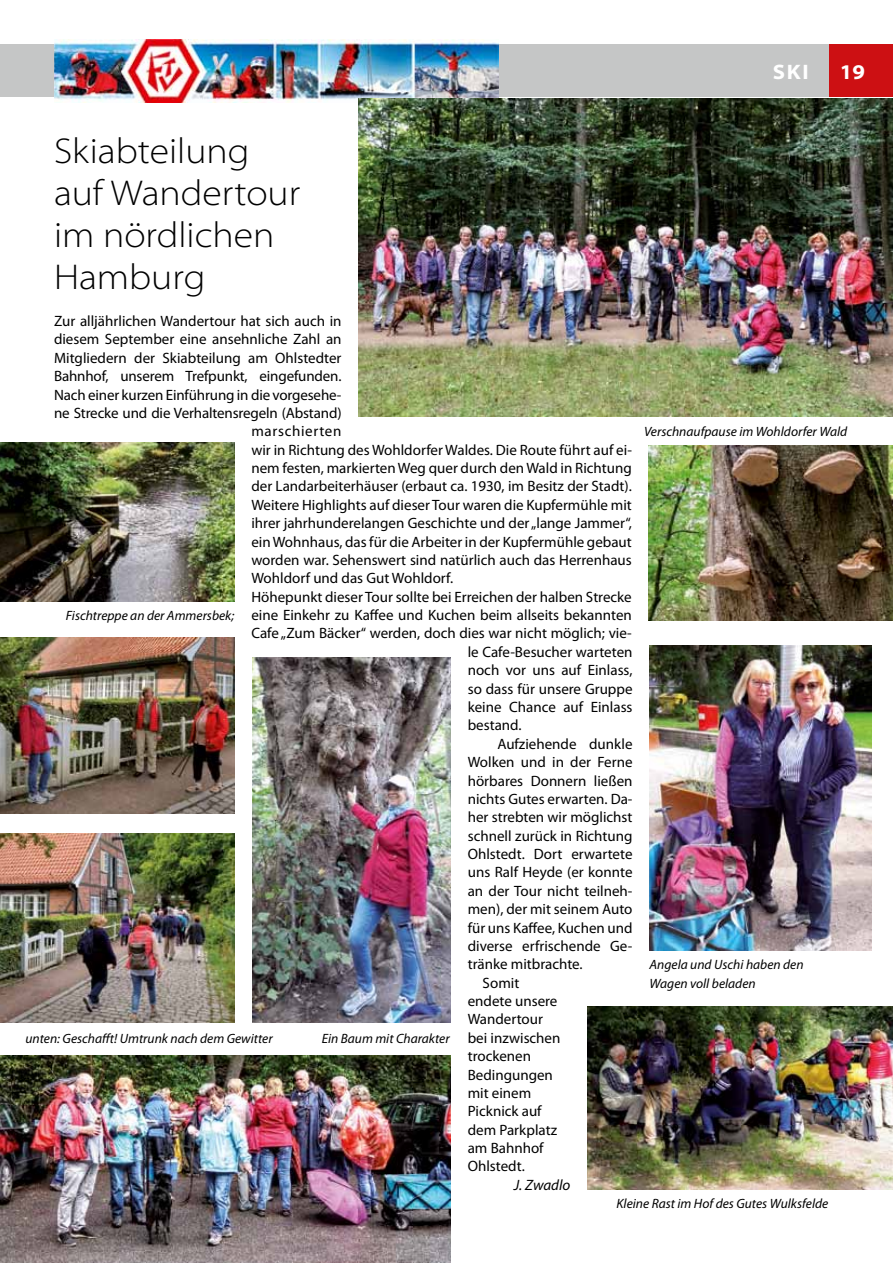
<style>
.page{position:relative;width:893px;height:1263px;background:#fff}
.page>*{position:absolute;margin:0;border:0;box-sizing:border-box;transform-origin:0 0}
.t1{font:300 semi-expanded 36px/42px "Myriad Pro";color:#000}
.t2{font:700 semi-expanded 21px "Myriad Pro";color:#fff}
.t3{font:15px "Myriad Pro";color:#000}
.t4{font:15px "Myriad Pro";letter-spacing:.045em;color:#000}
.t5{font:italic 15px "Myriad Pro";color:#000}
.t6{font:italic 13.5px/18.3px "Myriad Pro";color:#000}
</style>
<div class="page">
<div style="left:0;top:44px;width:893px;height:53px;background:#c5c6c6"></div>
<div style="left:829px;top:44px;width:64px;height:53px;background:#cd1013"></div>
<img style="left:54px;top:40px;width:445px;height:62px">
<img style="left:0;top:638px;width:234px;height:175px">
<img style="left:649px;top:445px;width:244px;height:176px">
<img style="left:359px;top:98px;width:534px;height:319px">
<img style="left:0;top:442px;width:234px;height:159px">
<img style="left:0;top:834px;width:234px;height:188px">
<img style="left:0;top:1055px;width:451px;height:208px">
<img style="left:252px;top:658px;width:199px;height:364px">
<img style="left:587px;top:1006px;width:306px;height:183px">
<img style="left:649px;top:646px;width:223px;height:305px">
<h2 class="t2" style="left:773px;top:58px;width:37px">SKi</h2>
<h2 class="t2" style="left:840px;top:58px;width:27px">19</h2>
<h1 class="t1" style="left:54px;top:130px;width:248px">Skiabteilung auf Wandertour im nördlichen<br>Hamburg</h1>
<p class="t3" style="left:54px;top:312px;width:289px">Zur alljährlichen Wandertour hat sich auch in</p>
<p class="t3" style="left:54px;top:330px;width:289px">diesem September eine ansehnliche Zahl an</p>
<p class="t3" style="left:54px;top:349px;width:289px">Mitgliedern der Skiabteilung am Ohlstedter</p>
<p class="t3" style="left:54px;top:367px;width:289px">Bahnhof, unserem Trefpunkt, eingefunden.</p>
<p class="t3" style="left:54px;top:385px;width:289px">Nach einer kurzen Einführung in die vorgesehe-</p>
<p class="t3" style="left:54px;top:404px;width:289px">ne Strecke und die Verhaltensregeln (Abstand)</p>
<p class="t4" style="left:251px;top:422px;width:92px">marschierten</p>
<p class="t3" style="left:251px;top:440px;width:382px">wir in Richtung des Wohldorfer Waldes. Die Route führt auf ei-</p>
<p class="t3" style="left:251px;top:459px;width:382px">nem festen, markierten Weg quer durch den Wald in Richtung</p>
<p class="t3" style="left:251px;top:477px;width:382px">der Landarbeiterhäuser (erbaut ca. 1930, im Besitz der Stadt).</p>
<p class="t3" style="left:251px;top:496px;width:382px">Weitere Highlights auf dieser Tour waren die Kupfermühle mit</p>
<p class="t3" style="left:251px;top:514px;width:382px">ihrer jahrhunderelangen Geschichte und der „lange Jammer“,</p>
<p class="t3" style="left:251px;top:532px;width:382px">ein Wohnhaus, das für die Arbeiter in der Kupfermühle gebaut</p>
<p class="t3" style="left:251px;top:551px;width:382px">worden war. Sehenswert sind natürlich auch das Herrenhaus</p>
<p class="t3" style="left:251px;top:569px;width:203px">Wohldorf und das Gut Wohldorf.</p>
<p class="t3" style="left:251px;top:587px;width:382px">Höhepunkt dieser Tour sollte bei Erreichen der halben Strecke</p>
<p class="t3" style="left:251px;top:606px;width:382px">eine Einkehr zu Kaffee und Kuchen beim allseits bekannten</p>
<p class="t3" style="left:251px;top:624px;width:382px">Cafe „Zum Bäcker“ werden, doch dies war nicht möglich; vie-</p>
<p class="t3" style="left:468px;top:643px;width:166px">le Cafe-Besucher warteten</p>
<p class="t3" style="left:468px;top:661px;width:166px">noch vor uns auf Einlass,</p>
<p class="t3" style="left:468px;top:679px;width:166px">so dass für unsere Gruppe</p>
<p class="t3" style="left:468px;top:698px;width:166px">keine Chance auf Einlass</p>
<p class="t3" style="left:468px;top:716px;width:55px">bestand.</p>
<p class="t3" style="left:497px;top:734px;width:137px">Aufziehende dunkle</p>
<p class="t3" style="left:468px;top:753px;width:166px">Wolken und in der Ferne</p>
<p class="t3" style="left:468px;top:771px;width:166px">hörbares Donnern ließen</p>
<p class="t3" style="left:468px;top:790px;width:166px">nichts Gutes erwarten. Da-</p>
<p class="t3" style="left:468px;top:808px;width:166px">her strebten wir möglichst</p>
<p class="t3" style="left:468px;top:826px;width:166px">schnell zurück in Richtung</p>
<p class="t3" style="left:468px;top:845px;width:166px">Ohlstedt. Dort erwartete</p>
<p class="t3" style="left:468px;top:863px;width:166px">uns Ralf Heyde (er konnte</p>
<p class="t3" style="left:468px;top:881px;width:166px">an der Tour nicht teilneh-</p>
<p class="t3" style="left:468px;top:900px;width:166px">men), der mit seinem Auto</p>
<p class="t3" style="left:468px;top:918px;width:166px">für uns Kaffee, Kuchen und</p>
<p class="t3" style="left:468px;top:937px;width:166px">diverse erfrischende Ge-</p>
<p class="t3" style="left:468px;top:955px;width:116px">tränke mitbrachte.</p>
<p class="t3" style="left:483px;top:973px;width:38px">Somit</p>
<p class="t3" style="left:468px;top:992px;width:91px">endete unsere</p>
<p class="t3" style="left:468px;top:1010px;width:77px">Wandertour</p>
<p class="t3" style="left:468px;top:1028px;width:94px">bei inzwischen</p>
<p class="t3" style="left:468px;top:1047px;width:65px">trockenen</p>
<p class="t3" style="left:468px;top:1065px;width:87px">Bedingungen</p>
<p class="t3" style="left:468px;top:1084px;width:65px">mit einem</p>
<p class="t3" style="left:468px;top:1102px;width:75px">Picknick auf</p>
<p class="t3" style="left:468px;top:1120px;width:91px">dem Parkplatz</p>
<p class="t3" style="left:468px;top:1139px;width:77px">am Bahnhof</p>
<p class="t3" style="left:468px;top:1157px;width:59px">Ohlstedt.</p>
<p class="t5" style="left:514px;top:1175px;width:58px">J. Zwadlo</p>
<p class="t6" style="left:66px;top:606px;width:170px">Fischtreppe an der Ammersbek;</p>
<p class="t6" style="left:26px;top:1029px;width:249px">unten: Geschafft! Umtrunk nach dem Gewitter</p>
<p class="t6" style="left:322px;top:1029px;width:129px">Ein Baum mit Charakter</p>
<p class="t6" style="left:644px;top:422px;width:205px">Verschnaufpause im Wohldorfer Wald</p>
<p class="t6" style="left:649px;top:955px;width:156px">Angela und Uschi haben den<br>Wagen voll beladen</p>
<p class="t6" style="left:616px;top:1194px;width:213px">Kleine Rast im Hof des Gutes Wulksfelde</p>
</div>
